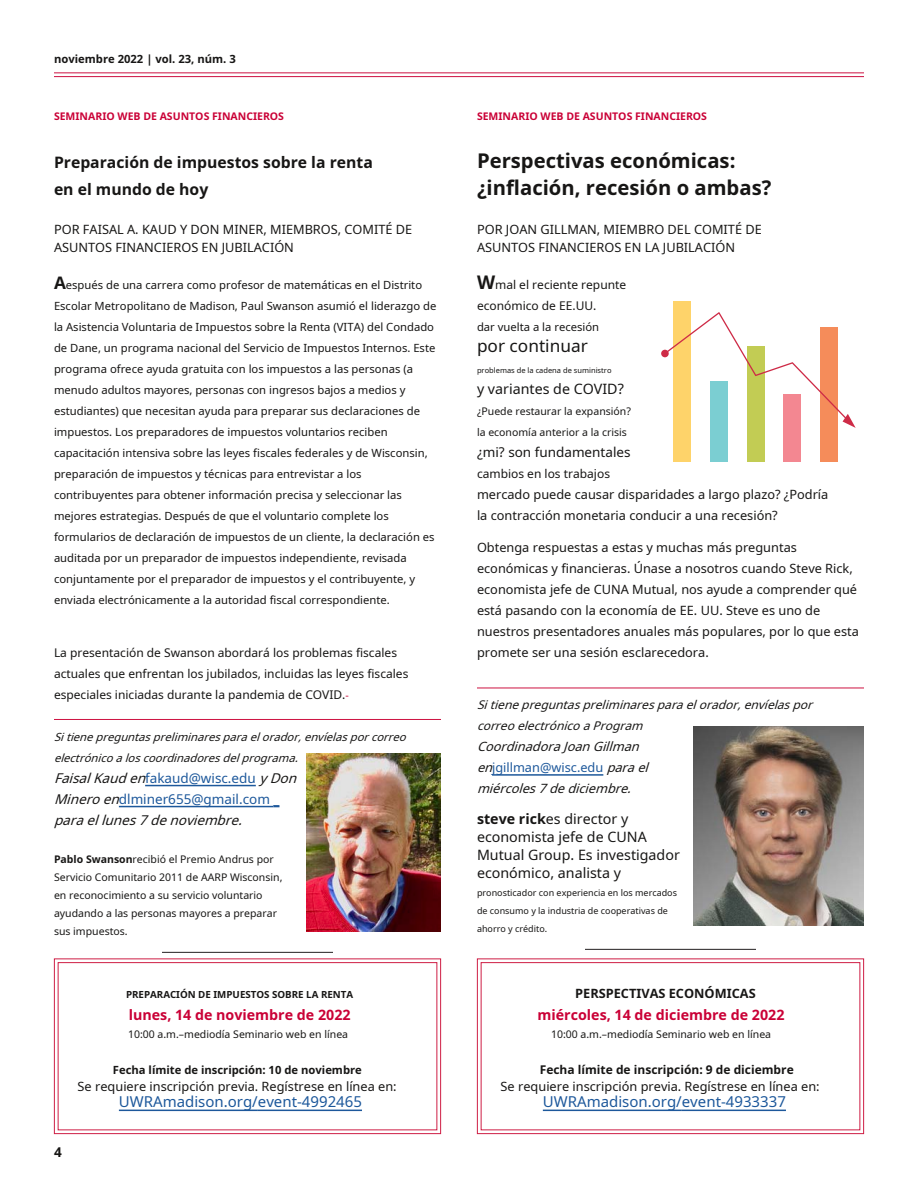
<style>
.page{position:relative;width:918px;height:1188px;background:#fff}
.page>*{position:absolute;margin:0;border:0;box-sizing:border-box;transform-origin:0 0}
.t1{font:700 20.25px/27px "Noto Sans";color:#171615}
.t2{font:17.25px "Noto Sans";color:#171615}
.t3{font:700 15.75px/27px "Noto Sans";color:#171615}
.t4{font:15px "Noto Sans";color:#1d589b}
.t5{font:14.25px/18px "Noto Sans";color:#171615}
.t6{font:700 14.25px "Noto Sans";color:#ca0036}
.t7{font:italic 13.5px/21px "Noto Sans";color:#171615}
.t8{font:13.5px "Noto Sans";color:#171615}
.t9{font:700 13.5px "Noto Sans";color:#171615}
.t10{font:12.75px/21px "Noto Sans";color:#171615}
.t11{font:italic 12.75px/21px "Noto Sans";color:#171615}
.t12{font:700 12.75px "Noto Sans";color:#171615}
.t13{font:12px/21px "Noto Sans";color:#171615}
.t14{font:italic 12px/21px "Noto Sans";color:#171615}
.t15{font:700 12px "Noto Sans";color:#171615}
.t16{font:11.25px/21px "Noto Sans";color:#171615}
.t17{font:italic 11.25px/21px "Noto Sans";color:#171615}
.t18{font:700 11.25px "Noto Sans";color:#171615}
.t19{font:10.5px/18px "Noto Sans";color:#171615}
.t20{font:700 10.5px "Noto Sans";color:#ca0036}
.t21{font:700 9.75px "Noto Sans";color:#171615}
.t22{font:9px/18px "Noto Sans";color:#171615}
.t23{font:7.5px "Noto Sans";color:#171615}
.s1{font-weight:700;font-size:17.25px}
.s2{font-weight:700;font-size:18.75px}
.s3{font-size:10.5px;color:#ca0036}
.s4{font-style:normal;color:#1d589b}
.s5{font-weight:700}
</style>
<div class="page">
<hr style="left:54px;top:72px;width:810px;height:1px;background:#cd1141">
<hr style="left:54px;top:76px;width:810px;height:1px;background:#cd1141">
<hr style="left:54px;top:719px;width:387px;height:1px;background:#cd1141">
<svg style="left:54px;top:958px;width:387px;height:176px"></svg>
<div style="left:58px;top:962px;width:379px;height:168px;border:1px solid #cf1e45"></div>
<img style="left:306px;top:753px;width:135px;height:179px">
<hr style="left:162px;top:952px;width:171px;height:1px;background:#231f20">
<hr style="left:477px;top:688px;width:387px;height:1px;background:#cd1141">
<svg style="left:477px;top:958px;width:387px;height:176px"></svg>
<div style="left:481px;top:962px;width:379px;height:168px;border:1px solid #cf1e45"></div>
<div style="left:673px;top:301px;width:18px;height:161px;background:#fed36a"></div>
<div style="left:710px;top:381px;width:18px;height:81px;background:#7bced2"></div>
<div style="left:747px;top:346px;width:17px;height:116px;background:#c2cc54"></div>
<div style="left:784px;top:394px;width:17px;height:68px;background:#f38791"></div>
<div style="left:820px;top:327px;width:18px;height:135px;background:#f58c5a"></div>
<div style="left:661px;top:350px;width:8px;height:7px;background:#ce2b47;border-radius:50%"></div>
<svg style="left:664px;top:312px;width:192px;height:116px"></svg>
<hr style="left:585px;top:949px;width:171px;height:1px;background:#231f20">
<img style="left:693px;top:726px;width:171px;height:200px">
<hr style="left:492px;top:774px;width:111px;height:2px;background:#1d589b">
<hr style="left:145px;top:785px;width:111px;height:1px;background:#1d589b">
<hr style="left:119px;top:806px;width:154px;height:1px;background:#1d589b">
<hr style="left:119px;top:1110px;width:139px;height:1px;background:#1d589b">
<hr style="left:258px;top:1110px;width:104px;height:1px;background:#1d589b">
<hr style="left:543px;top:1110px;width:139px;height:1px;background:#1d589b">
<hr style="left:682px;top:1110px;width:104px;height:1px;background:#1d589b">
<p class="t18" style="left:54px;top:51px;width:183px">noviembre 2022 | vol. 23, núm. 3</p>
<p class="t20" style="left:54px;top:109px;width:232px">SEMINARIO WEB DE ASUNTOS FINANCIEROS</p>
<p class="t20" style="left:477px;top:109px;width:232px">SEMINARIO WEB DE ASUNTOS FINANCIEROS</p>
<h3 class="t3" style="left:54px;top:148px;width:320px">Preparación de impuestos sobre la renta en el mundo de hoy</h3>
<h1 class="t1" style="left:477px;top:146px;width:296px">Perspectivas económicas: ¿inflación, recesión o ambas?</h1>
<p class="t10" style="left:54px;top:220px;width:360px;line-height:18px">POR FAISAL A. KAUD Y DON MINER, MIEMBROS, COMITÉ DE<br>ASUNTOS FINANCIEROS EN JUBILACIÓN</p>
<p class="t10" style="left:477px;top:220px;width:286px;line-height:18px">POR JOAN GILLMAN, MIEMBRO DEL COMITÉ DE<br>ASUNTOS FINANCIEROS EN LA JUBILACIÓN</p>
<p class="t16" style="left:54px;top:274px;width:384px"><span class="s1">A</span>espués de una carrera como profesor de matemáticas en el Distrito Escolar Metropolitano de Madison, Paul Swanson asumió el liderazgo de la Asistencia Voluntaria de Impuestos sobre la Renta (VITA) del Condado de Dane, un programa nacional del Servicio de Impuestos Internos. Este programa ofrece ayuda gratuita con los impuestos a las personas (a menudo adultos mayores, personas con ingresos bajos a medios y estudiantes) que necesitan ayuda para preparar sus declaraciones de impuestos. Los preparadores de impuestos voluntarios reciben capacitación intensiva sobre las leyes fiscales federales y de Wisconsin, preparación de impuestos y técnicas para entrevistar a los contribuyentes para obtener información precisa y seleccionar las mejores estrategias. Después de que el voluntario complete los formularios de declaración de impuestos de un cliente, la declaración es auditada por un preparador de impuestos independiente, revisada conjuntamente por el preparador de impuestos y el contribuyente, y enviada electrónicamente a la autoridad fiscal correspondiente.</p>
<p class="t13" style="left:477px;top:274px;width:151px"><span class="s2">W</span>mal el reciente repunte económico de EE.UU.</p>
<p class="t16" style="left:477px;top:316px;width:124px">dar vuelta a la recesión</p>
<h2 class="t2" style="left:477px;top:334px;width:112px">por continuar</h2>
<p class="t23" style="left:477px;top:365px;width:136px">problemas de la cadena de suministro</p>
<p class="t5" style="left:477px;top:380px;width:148px">y variantes de COVID?</p>
<p class="t19" style="left:477px;top:401px;width:155px;line-height:21px">¿Puede restaurar la expansión? la economía anterior a la crisis</p>
<p class="t8" style="left:477px;top:443px;width:155px">¿mi? son fundamentales</p>
<p class="t13" style="left:477px;top:463px;width:135px">cambios en los trabajos</p>
<p class="t10" style="left:477px;top:484px;width:353px">mercado puede causar disparidades a largo plazo? ¿Podría la contracción monetaria conducir a una recesión?</p>
<p class="t10" style="left:477px;top:536px;width:383px">Obtenga respuestas a estas y muchas más preguntas económicas y financieras. Únase a nosotros cuando Steve Rick, economista jefe de CUNA Mutual, nos ayude a comprender qué está pasando con la economía de EE. UU. Steve es uno de nuestros presentadores anuales más populares, por lo que esta</p>
<p class="t13" style="left:54px;top:642px;width:345px">La presentación de Swanson abordará los problemas fiscales</p>
<p class="t10" style="left:477px;top:641px;width:233px">promete ser una sesión esclarecedora.</p>
<p class="t13" style="left:54px;top:663px;width:356px">actuales que enfrentan los jubilados, incluidas las leyes fiscales especiales iniciadas durante la pandemia de COVID.<span class="s3">-</span></p>
<p class="t14" style="left:477px;top:694px;width:342px">Sitienepreguntaspreliminaresparaelorador,envíelaspor correoelectrónicoaProgram</p>
<p class="t11" style="left:477px;top:736px;width:178px">CoordinadoraJoanGillman en<span class="s4">jgillman@wisc.edu</span> parael miércoles7dediciembre.</p>
<p class="t17" style="left:54px;top:726px;width:358px">Sitienepreguntaspreliminaresparaelorador,envíelasporcorreo electrónicoaloscoordinadoresdelprograma.</p>
<p class="t7" style="left:54px;top:767px;width:249px">FaisalKauden<span class="s4">fakaud@wisc.edu</span> yDon<br>Mineroen<span class="s4">dlminer655@gmail.com _ </span>paraellunes7denoviembre.</p>
<p class="t5" style="left:477px;top:810px;width:204px"><span class="s5">steve rick</span>es director y economista jefe de CUNA<br>Mutual Group. Es investigador económico, analista y</p>
<p class="t22" style="left:477px;top:884px;width:202px">pronosticador con experiencia en los mercados de consumo y la industria de cooperativas de ahorro y crédito.</p>
<p class="t19" style="left:54px;top:850px;width:230px"><span class="s5">Pablo Swanson</span>recibió el Premio Andrus por Servicio Comunitario 2011 de AARP Wisconsin, en reconocimiento a su servicio voluntario ayudando a las personas mayores a preparar sus impuestos.</p>
<p class="t21" style="left:126px;top:987px;width:229px">PREPARACIÓN DE IMPUESTOS SOBRE LA RENTA</p>
<p class="t6" style="left:129px;top:1005px;width:223px">lunes, 14 de noviembre de 2022</p>
<p class="t12" style="left:575px;top:984px;width:182px">PERSPECTIVAS ECONÓMICAS</p>
<p class="t6" style="left:538px;top:1005px;width:248px">miércoles, 14 de diciembre de 2022</p>
<p class="t9" style="left:54px;top:1142px;width:9px">4</p>
<p class="t19" style="left:128px;top:1025px;width:222px">10:00 a.m.–mediodía Seminario web en línea</p>
<p class="t19" style="left:551px;top:1025px;width:222px">10:00 a.m.–mediodía Seminario web en línea</p>
<p class="t18" style="left:113px;top:1062px;width:251px">Fecha límite de inscripción: 10 de noviembre</p>
<h3 class="t4" style="left:119px;top:1091px;width:245px">UWRAmadison.org/event-4992465</h3>
<p class="t15" style="left:540px;top:1062px;width:256px">Fecha límite de inscripción: 9 de diciembre</p>
<h3 class="t4" style="left:543px;top:1091px;width:245px">UWRAmadison.org/event-4933337</h3>
<p class="t10" style="left:78px;top:1075px;width:321px">Se requiere inscripción previa. Regístrese en línea en:</p>
<p class="t10" style="left:501px;top:1075px;width:321px">Se requiere inscripción previa. Regístrese en línea en:</p>
</div>
